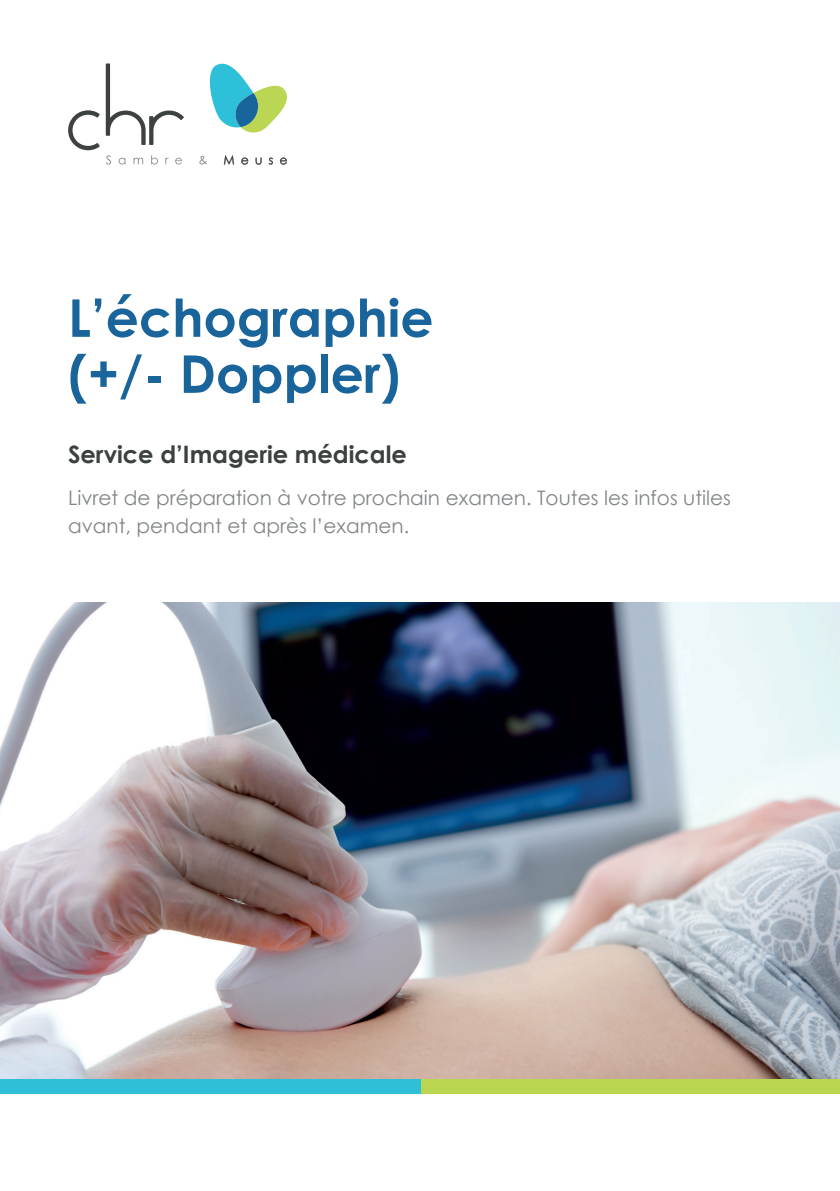
<style>
.page{position:relative;width:840px;height:1191px;background:#fff}
.page>*{position:absolute;margin:0;border:0;box-sizing:border-box;transform-origin:0 0}
.t1{font:700 52px/56px "Century Gothic";color:#18649b}
.t2{font:700 24px "Century Gothic";color:#3b413e}
.t3{font:20px/28px "Century Gothic";color:#828688}
</style>
<div class="page">
<img style="left:0;top:603px;width:839px;height:476px">
<div style="left:420px;top:1079px;width:419px;height:14px;background:#bad651"></div>
<div style="left:0;top:1079px;width:420px;height:14px;background:#2fc0d8"></div>
<svg style="left:209px;top:63px;width:78px;height:70px"></svg>
<svg style="left:106px;top:155px;width:5px;height:9px"></svg>
<svg style="left:119px;top:158px;width:6px;height:6px"></svg>
<svg style="left:133px;top:158px;width:10px;height:6px"></svg>
<svg style="left:151px;top:155px;width:7px;height:9px"></svg>
<svg style="left:165px;top:158px;width:3px;height:6px"></svg>
<svg style="left:175px;top:158px;width:7px;height:6px"></svg>
<svg style="left:199px;top:156px;width:8px;height:8px"></svg>
<svg style="left:224px;top:155px;width:10px;height:9px"></svg>
<svg style="left:241px;top:157px;width:7px;height:7px"></svg>
<svg style="left:255px;top:158px;width:6px;height:6px"></svg>
<svg style="left:268px;top:157px;width:5px;height:7px"></svg>
<svg style="left:280px;top:157px;width:7px;height:7px"></svg>
<svg style="left:106px;top:63px;width:78px;height:82px"></svg>
<svg style="left:68px;top:110px;width:32px;height:40px"></svg>
<h1 class="t1" style="left:68px;top:288px;width:367px">L’échographie (+/- Doppler)</h1>
<p class="t2" style="left:68px;top:436px;width:340px">Service d’Imagerie médicale</p>
<p class="t3" style="left:68px;top:483px;width:664px">Livret de préparation à votre prochain examen. Toutes les infos utiles avant, pendant et après l’examen.</p>
</div>
